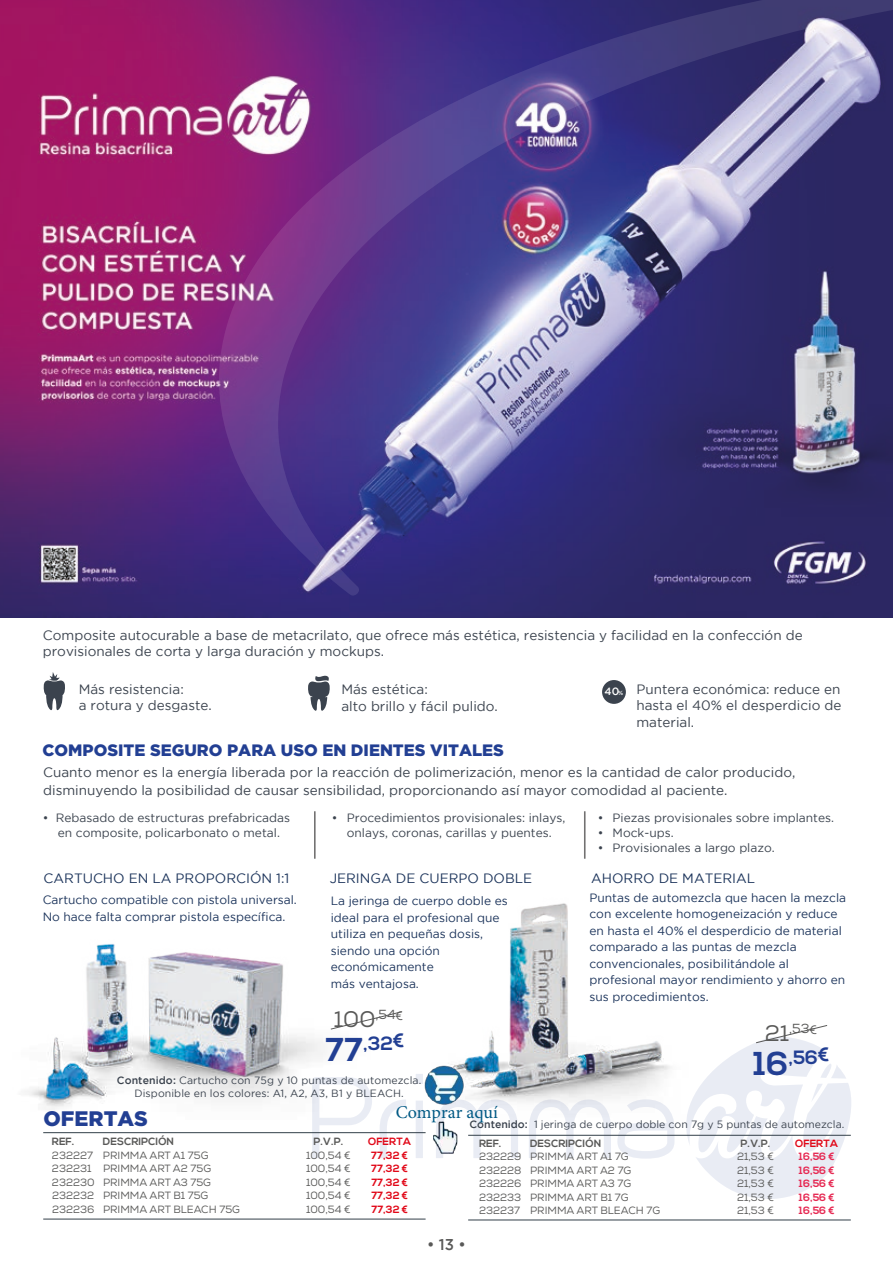
<style>
.page{position:relative;width:893px;height:1263px;background:#fff}
.page>*{position:absolute;margin:0;border:0;box-sizing:border-box;transform-origin:0 0}
.t1{font:22.5px "Nexa";color:#595958}
.t2{font:900 21px "Gotham";color:#223f93}
.t3{font:700 19.2px "Nexa";color:#223f93}
.t4{font:18px "Minion Pro";color:#005984}
.t5{font:900 16.5px "Gotham";color:#223f93}
.t6{font:500 15.6px "Gotham";color:#595958;scale:.96 1}
.t7{font:13.5px/16.5px "Gotham";color:#3b434e}
.t8{font:13.5px "Gotham";color:#1c345b}
.t9{font:13.05px "Nexa";color:#595958}
.t10{font:12px/16.5px "Gotham";color:#1c345b}
.t11{font:12px/15px "Gotham";color:#3b434e;text-align:center}
.t12{font:10.5px "Nexa";color:#595958}
.t13{font:10.5px/12.6px "Gotham";letter-spacing:.01em;color:#3b434e;text-align:center}
.t14{font:700 10.5px "Nexa";color:#595958}
.t15{font:700 10.5px "Nexa";color:#e10818}
.t16{font:700 10.5px "Nexa";letter-spacing:.015em;color:#e62751}
.t17{font:500 10.5px "Gotham";color:#fff}
.s1{font-size:6px}
.s2{font-size:33px}
.s3{font-weight:500}
.s4{font-size:22.5px}
.s5{font-size:12.3px}
</style>
<div class="page">
<svg style="left:312px;top:1092px;width:362px;height:67px"></svg>
<img style="left:0;top:0;width:893px;height:618px">
<img style="left:25px;top:944px;width:345px;height:175px">
<hr style="left:314px;top:811px;width:2px;height:48px;background:#727171">
<hr style="left:584px;top:811px;width:1px;height:48px;background:#727171">
<img style="left:413px;top:903px;width:261px;height:219px">
<hr style="left:43px;top:1132px;width:383px;height:1px;background:#323f49">
<hr style="left:43px;top:1219px;width:383px;height:1px;background:#323f49">
<hr style="left:468px;top:1135px;width:383px;height:1px;background:#323f49">
<hr style="left:468px;top:1220px;width:383px;height:1px;background:#323f49">
<div style="left:602px;top:680px;width:24px;height:24px;background:#3b434e;border-radius:50%"></div>
<svg style="left:308px;top:676px;width:22px;height:35px"></svg>
<svg style="left:44px;top:672px;width:21px;height:38px"></svg>
<svg style="left:685px;top:1025px;width:166px;height:174px"></svg>
<svg style="left:219px;top:0;width:674px;height:596px;background:#59488b"></svg>
<svg style="left:330px;top:1011px;width:72px;height:19px"></svg>
<img style="left:424px;top:1065px;width:40px;height:40px">
<img style="left:428px;top:1116px;width:36px;height:43px">
<p class="t7" style="left:43px;top:627px;width:761px">Composite autocurable a base de metacrilato, que ofrece más estética, resistencia y facilidad en la confección de provisionales de corta y larga duración y mockups.</p>
<p class="t7" style="left:79px;top:680px;width:135px">Más resistencia:<br>a rotura y desgaste.</p>
<p class="t17" style="left:605px;top:686px;width:20px">40<span class="s1">%</span></p>
<p class="t5" style="left:42px;top:740px;width:463px">COMPOSITE SEGURO PARA USO EN DIENTES VITALES</p>
<p class="t7" style="left:341px;top:681px;width:158px">Más estética:<br>alto brillo y fácil pulido.</p>
<p class="t7" style="left:636px;top:681px;width:206px;text-align:justify">Puntera económica: reduce en hasta el 40% el desperdicio de material.</p>
<p class="t7" style="left:43px;top:763px;width:754px;line-height:18px">Cuanto menor es la energía liberada por la reacción de polimerización, menor es la cantidad de calor producido, disminuyendo la posibilidad de causar sensibilidad, proporcionando así mayor comodidad al paciente.</p>
<p class="t11" style="left:43px;top:810px;width:249px">• Rebasado de estructuras prefabricadas en composite, policarbonato o metal.</p>
<p class="t11" style="left:598px;top:810px;width:238px">• Piezas provisionales sobre implantes.</p>
<p class="t11" style="left:332px;top:810px;width:235px">• Procedimientos provisionales: inlays, onlays, coronas, carillas y puentes.</p>
<p class="t11" style="left:598px;top:825px;width:77px">• Mock-ups.</p>
<p class="t11" style="left:598px;top:840px;width:179px">• Provisionales a largo plazo.</p>
<p class="t8" style="left:44px;top:871px;width:247px">CARTUCHO EN LA PROPORCIÓN 1:1</p>
<p class="t10" style="left:43px;top:891px;width:256px">Cartucho compatible con pistola universal.<br>No hace falta comprar pistola específica.</p>
<p class="t8" style="left:330px;top:870px;width:204px">JERINGA DE CUERPO DOBLE</p>
<p class="t10" style="left:331px;top:892px;width:178px">La jeringa de cuerpo doble es ideal para el profesional que utiliza en pequeñas dosis, siendo una opción económicamente<br>más ventajosa.</p>
<p class="t10" style="left:589px;top:889px;width:258px">Puntas de automezcla que hacen la mezcla con excelente homogeneización y reduce en hasta el 40% el desperdicio de material comparado a las puntas de mezcla convencionales, posibilitándole al profesional mayor rendimiento y ahorro en sus procedimientos.</p>
<p class="t8" style="left:591px;top:870px;width:165px">AHORRO DE MATERIAL</p>
<h1 class="t1" style="left:334px;top:1005px;width:71px">100<sup>,54</sup><sup>€</sup></h1>
<h3 class="t3" style="left:326px;top:1032px;width:80px"><span class="s2">77</span>,32€</h3>
<p class="t13" style="left:117px;top:1074px;width:306px"><span class="s3">Contenido:</span> Cartucho con 75g y 10 puntas de automezcla.<br>Disponible en los colores: A1, A2, A3, B1 y BLEACH.</p>
<p class="t9" style="left:765px;top:1020px;width:54px"><span class="s4">21</span>,53<span class="s5">€</span></p>
<h3 class="t3" style="left:753px;top:1047px;width:77px"><span class="s2">16</span>,56€</h3>
<h2 class="t2" style="left:44px;top:1106px;width:106px">OFERTAS</h2>
<h3 class="t4" style="left:396px;top:1100px;width:104px">Comprar aquí</h3>
<p class="t13" style="left:470px;top:1118px;width:376px"><span class="s3">Contenido:</span> 1 jeringa de cuerpo doble con 7g y 5 puntas de automezcla.</p>
<p class="t14" style="left:52px;top:1135px;width:24px">REF.</p>
<p class="t14" style="left:103px;top:1135px;width:73px">DESCRIPCIÓN</p>
<p class="t14" style="left:313px;top:1135px;width:31px">P.V.P.</p>
<p class="t15" style="left:368px;top:1135px;width:44px">OFERTA</p>
<p class="t12" style="left:52px;top:1148px;width:158px">232227 PRIMMA ART A1 75G</p>
<p class="t12" style="left:306px;top:1148px;width:46px">100,54 €</p>
<p class="t15" style="left:371px;top:1149px;width:38px">77,32 €</p>
<p class="t12" style="left:52px;top:1162px;width:161px">232231 PRIMMA ART A2 75G</p>
<p class="t12" style="left:306px;top:1162px;width:46px">100,54 €</p>
<p class="t15" style="left:371px;top:1162px;width:38px">77,32 €</p>
<p class="t12" style="left:52px;top:1175px;width:161px">232230 PRIMMA ART A3 75G</p>
<p class="t12" style="left:306px;top:1175px;width:46px">100,54 €</p>
<p class="t15" style="left:371px;top:1176px;width:38px">77,32 €</p>
<p class="t12" style="left:52px;top:1189px;width:158px">232232 PRIMMA ART B1 75G</p>
<p class="t12" style="left:306px;top:1189px;width:46px">100,54 €</p>
<p class="t15" style="left:371px;top:1189px;width:38px">77,32 €</p>
<p class="t12" style="left:52px;top:1202px;width:190px">232236 PRIMMA ART BLEACH 75G</p>
<p class="t12" style="left:306px;top:1202px;width:46px">100,54 €</p>
<p class="t15" style="left:371px;top:1203px;width:38px">77,32 €</p>
<p class="t6" style="left:427px;top:1236px;width:42px">• 13 •</p>
<p class="t14" style="left:479px;top:1137px;width:24px">REF.</p>
<p class="t14" style="left:530px;top:1137px;width:73px">DESCRIPCIÓN</p>
<p class="t14" style="left:740px;top:1137px;width:31px">P.V.P.</p>
<p class="t15" style="left:795px;top:1137px;width:44px">OFERTA</p>
<p class="t12" style="left:479px;top:1150px;width:151px">232229 PRIMMA ART A1 7G</p>
<p class="t12" style="left:737px;top:1150px;width:38px">21,53 €</p>
<p class="t16" style="left:799px;top:1150px;width:37px">16,56 €</p>
<p class="t12" style="left:479px;top:1164px;width:154px">232228 PRIMMA ART A2 7G</p>
<p class="t12" style="left:737px;top:1164px;width:38px">21,53 €</p>
<p class="t16" style="left:799px;top:1164px;width:37px">16,56 €</p>
<p class="t12" style="left:479px;top:1177px;width:154px">232226 PRIMMA ART A3 7G</p>
<p class="t12" style="left:737px;top:1177px;width:38px">21,53 €</p>
<p class="t16" style="left:799px;top:1177px;width:37px">16,56 €</p>
<p class="t12" style="left:479px;top:1191px;width:151px">232233 PRIMMA ART B1 7G</p>
<p class="t12" style="left:737px;top:1191px;width:38px">21,53 €</p>
<p class="t16" style="left:799px;top:1191px;width:37px">16,56 €</p>
<p class="t12" style="left:479px;top:1204px;width:183px">232237 PRIMMA ART BLEACH 7G</p>
<p class="t12" style="left:737px;top:1204px;width:38px">21,53 €</p>
<p class="t16" style="left:799px;top:1204px;width:37px">16,56 €</p>
</div>
